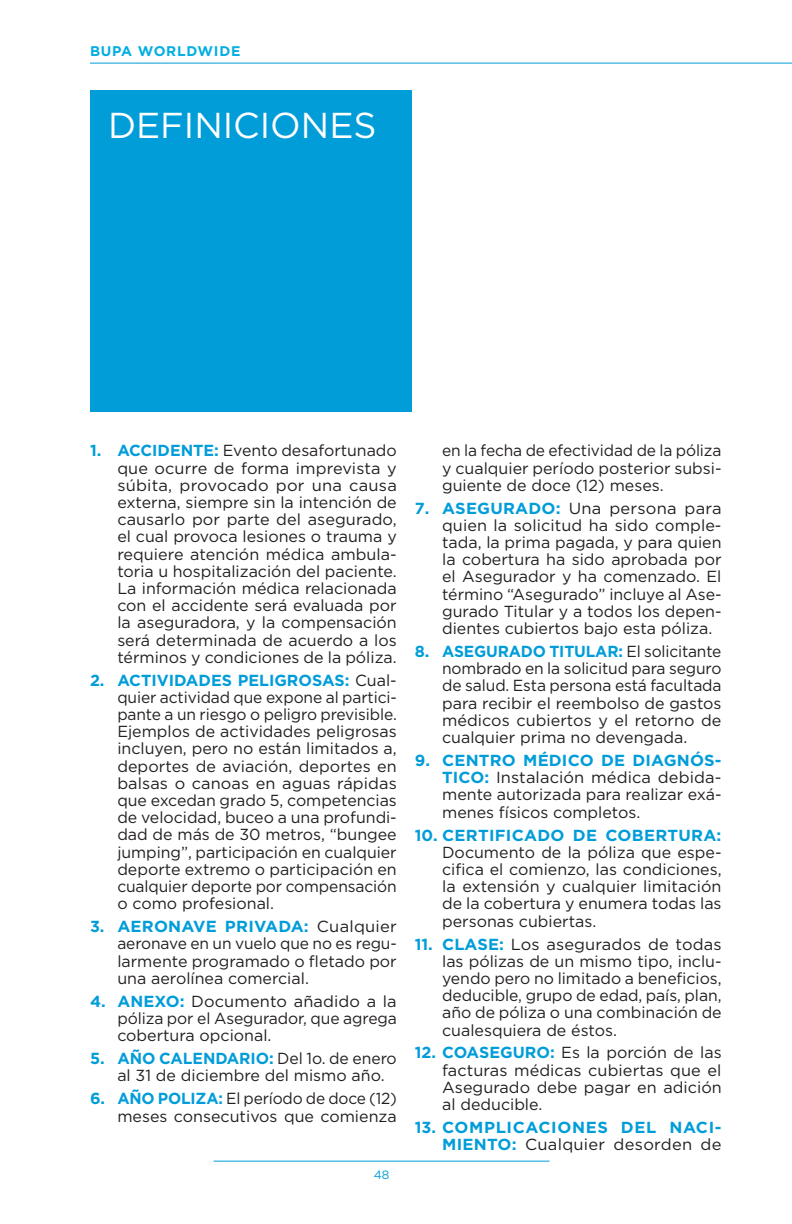
<style>
.page{position:relative;width:792px;height:1224px;background:#fff}
.page>*{position:absolute;margin:0;border:0;box-sizing:border-box;transform-origin:0 0}
.t1{font:36px "Gotham";color:#fff}
.t2{font:16px/17.2px "Gotham";color:#231f20;text-align:justify}
.t3{font:700 16px/17.2px "Gotham";letter-spacing:.04em;color:#009dd9;text-align:right}
.t4{font:700 16px "Gotham";letter-spacing:.015em;color:#009dd9}
.t5{font:700 14px "Gotham";letter-spacing:.05em;color:#03aee1}
.t6{font:12px "Gotham";color:#009dd9}
.s1{font-weight:700;color:#009dd9}
.s2{font-weight:400;color:#231f20}
</style>
<div class="page">
<hr style="left:90px;top:63px;width:702px;height:1px;background:#009dd9">
<hr style="left:214px;top:1161px;width:336px;height:1px;background:#009dd9">
<div style="left:90px;top:91px;width:321px;height:321px;background:#009dd9"></div>
<p class="t5" style="left:90px;top:42px;width:152px">BUPA WORLDWIDE</p>
<h1 class="t1" style="left:108px;top:102px;width:270px">DEFINICIONES</h1>
<p class="t2" style="left:117px;top:442px;width:281px;text-indent:-27px"><span class="s1">1. ACCIDENTE:</span> Evento desafortunado que ocurre de forma imprevista y súbita, provocado por una causa externa, siempre sin la intención de causarlo por parte del asegurado, el cual provoca lesiones o trauma y requiere atención médica ambula&shy;toria u hospitalización del paciente.<br>La información médica relacionada con el accidente será evaluada por la aseguradora, y la compensación será determinada de acuerdo a los términos y condiciones de la póliza.</p>
<p class="t2" style="left:117px;top:671px;width:281px;text-indent:-27px"><span class="s1">2. ACTIVIDADES PELIGROSAS:</span> Cual&shy;quier actividad que expone al partici&shy;pante a un riesgo o peligro previsible.<br>Ejemplos de actividades peligrosas incluyen, pero no están limitados a, deportes de aviación, deportes en balsas o canoas en aguas rápidas que excedan grado 5, competencias de velocidad, buceo a una profundi&shy;dad de más de 30 metros, “bungee jumping”, participación en cualquier deporte extremo o participación en cualquier deporte por compensación o como profesional.</p>
<p class="t2" style="left:117px;top:918px;width:281px;text-indent:-27px"><span class="s1">3. AERONAVE PRIVADA:</span> Cualquier aeronave en un vuelo que no es regu&shy;larmente programado o fletado por una aerolínea comercial.</p>
<p class="t2" style="left:117px;top:992px;width:281px;text-indent:-27px"><span class="s1">4. ANEXO:</span> Documento añadido a la póliza por el Asegurador, que agrega cobertura opcional.</p>
<p class="t2" style="left:117px;top:1050px;width:281px;text-indent:-27px"><span class="s1">5. AÑO CALENDARIO:</span> Del 1o. de enero al 31 de diciembre del mismo año.</p>
<p class="t2" style="left:90px;top:1090px;width:308px;text-align:right"><span class="s1">6. AÑO POLIZA:</span> El período de doce (12) meses consecutivos que comienza</p>
<p class="t6" style="left:374px;top:1167px;width:17px">48</p>
<p class="t2" style="left:442px;top:442px;width:281px">en la fecha de efectividad de la póliza y cualquier período posterior subsi&shy;guiente de doce (12) meses.</p>
<p class="t2" style="left:442px;top:499px;width:281px;text-indent:-27px"><span class="s1">7. ASEGURADO:</span> Una persona para quien la solicitud ha sido comple&shy;tada, la prima pagada, y para quien la cobertura ha sido aprobada por el Asegurador y ha comenzado. El término “Asegurado” incluye al Ase&shy;gurado Titular y a todos los depen&shy;dientes cubiertos bajo esta póliza.</p>
<p class="t2" style="left:442px;top:642px;width:281px;text-indent:-27px"><span class="s1">8. ASEGURADO TITULAR:</span> El solicitante nombrado en la solicitud para seguro de salud. Esta persona está facultada para recibir el reembolso de gastos médicos cubiertos y el retorno de cualquier prima no devengada.</p>
<p class="t2" style="left:442px;top:751px;width:281px;text-indent:-27px"><span class="s1">9. CENTRO MÉDICO DE DIAGNÓS-TICO:</span> Instalación médica debida&shy;mente autorizada para realizar exá&shy;menes físicos completos.</p>
<p class="t4" style="left:415px;top:824px;width:308px">10. CERTIFICADO DE COBERTURA:</p>
<p class="t2" style="left:442px;top:843px;width:281px">Documento de la póliza que espe&shy;cifica el comienzo, las condiciones, la extensión y cualquier limitación de la cobertura y enumera todas las personas cubiertas.</p>
<p class="t2" style="left:442px;top:935px;width:281px;text-indent:-27px"><span class="s1">11. CLASE:</span> Los asegurados de todas las pólizas de un mismo tipo, inclu&shy;yendo pero no limitado a beneficios, deducible, grupo de edad, país, plan, año de póliza o una combinación de cualesquiera de éstos.</p>
<p class="t2" style="left:442px;top:1044px;width:281px;text-indent:-27px"><span class="s1">12. COASEGURO:</span> Es la porción de las facturas médicas cubiertas que el Asegurado debe pagar en adición al deducible.</p>
<p class="t3" style="left:415px;top:1119px;width:308px">13. COMPLICACIONES DEL NACI-<br>MIENTO: <span class="s2">Cualquier desorden de</span></p>
</div>
